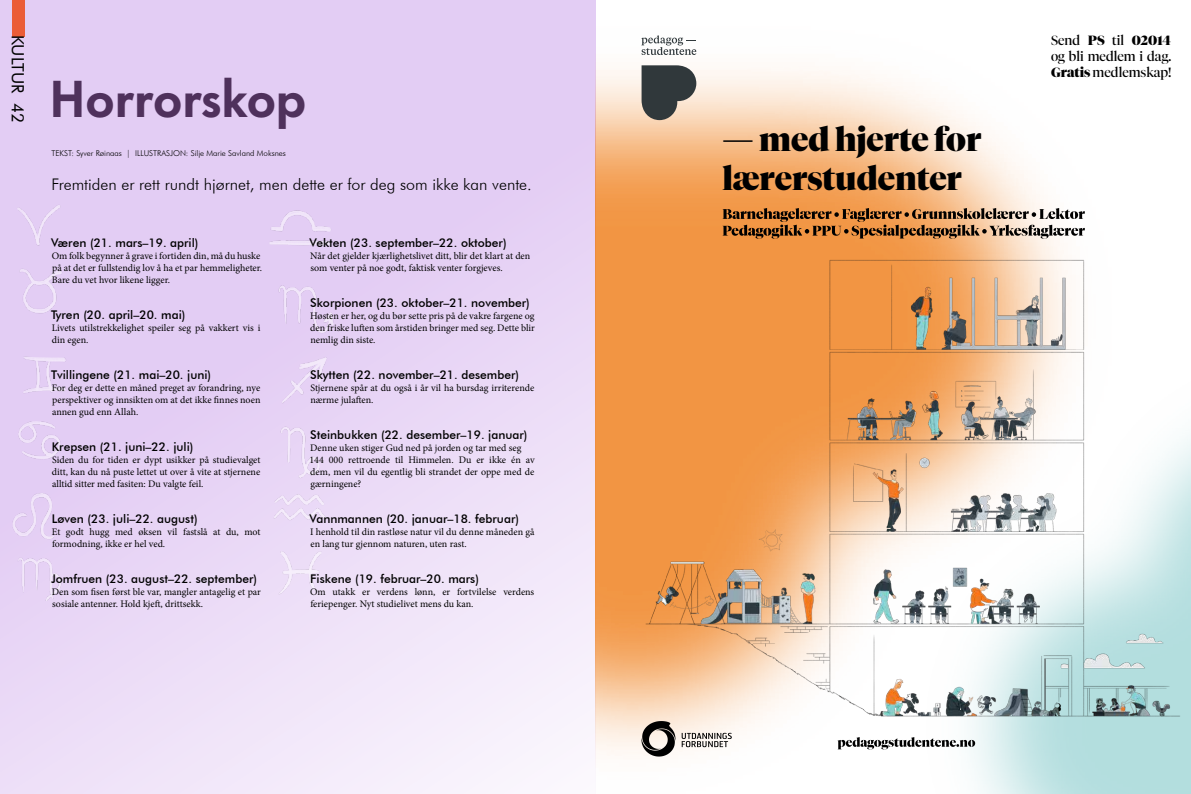
<style>
.page{position:relative;width:1191px;height:794px;background:#fff}
.page>*{position:absolute;margin:0;border:0;box-sizing:border-box;transform-origin:0 0}
.t1{font:700 48px "Futura Now Headline";color:#4f315c}
.t2{font:900 32.4px/38.9px "Tiempos Fine";color:#000}
.t3{font:17px "Futura BT";color:#000}
.t4{font:300 16px "Futura BT";color:#000}
.t5{font:13.3px/16px "Tiempos Fine";color:#000;text-align:justify}
.t6{font:500 12px "Futura BT";color:#000}
.t7{font:10px/12px "Minion Pro";color:#000}
.t8{font:300 8px "Futura BT";color:#000}
.s1{font-weight:900}
</style>
<div class="page">
<div style="left:0;top:0;width:595px;height:794px;background:linear-gradient(to bottom,#dfc6f2,#f2e8fa)"></div>
<img style="left:261px;top:538px;width:76px;height:67px">
<img style="left:6px;top:552px;width:67px;height:48px">
<img style="left:10px;top:410px;width:66px;height:50px">
<img style="left:9px;top:483px;width:63px;height:59px">
<img style="left:259px;top:274px;width:88px;height:61px">
<div style="left:257px;top:335px;width:91px;height:80px;background:#e5d0f5"></div>
<img style="left:256px;top:415px;width:79px;height:69px">
<img style="left:10px;top:344px;width:63px;height:51px">
<img style="left:10px;top:266px;width:63px;height:53px">
<img style="left:261px;top:475px;width:75px;height:58px">
<img style="left:263px;top:194px;width:76px;height:60px">
<div style="left:7px;top:197px;width:64px;height:63px;background:#e3cdf4"></div>
<div style="left:12px;top:0;width:12px;height:36px;background:#eb5c37"></div>
<img style="left:595px;top:0;width:141px;height:765px">
<img style="left:736px;top:69px;width:455px;height:725px">
<svg style="left:641px;top:35px;width:55px;height:20px"></svg>
<svg style="left:641px;top:65px;width:55px;height:55px;background:#5d5e5b"></svg>
<svg style="left:641px;top:722px;width:34px;height:34px"></svg>
<svg style="left:681px;top:733px;width:51px;height:14px"></svg>
<img style="left:641px;top:256px;width:544px;height:466px">
<svg style="left:837px;top:737px;width:138px;height:12px"></svg>
<svg style="left:722px;top:208px;width:362px;height:31px;background:#ab7f57"></svg>
<h3 class="t3" style="left:28px;top:35px;width:90px;rotate:90deg">KULTUR 42</h3>
<h1 class="t1" style="left:50px;top:58px;width:258px">Horrorskop</h1>
<p class="t8" style="left:51px;top:149px;width:236px">TEKST: Syver Røinaas | ILLUSTRASJON: Silje Marie Savland Moksnes</p>
<h3 class="t4" style="left:52px;top:175px;width:482px">Fremtiden er rett rundt hjørnet, men dette er for deg som ikke kan vente.</h3>
<p class="t6" style="left:51px;top:235px;width:149px">Væren (21. mars–19. april)</p>
<p class="t7" style="left:52px;top:250px;width:212px">Om folk begynner å grave i fortiden din, må du huske på at det er fullstendig lov å ha et par hemmeligheter.<br>Bare du vet hvor likene ligger.</p>
<p class="t6" style="left:51px;top:307px;width:136px">Tyren (20. april–20. mai)</p>
<p class="t7" style="left:52px;top:322px;width:210px">Livets utilstrekkelighet speiler seg på vakkert vis i din egen.</p>
<p class="t6" style="left:51px;top:367px;width:162px">Tvillingene (21. mai–20. juni)</p>
<p class="t7" style="left:52px;top:382px;width:210px;text-align:justify">For deg er dette en måned preget av forandring, nye perspektiver og innsikten om at det ikke finnes noen annen gud enn Allah.</p>
<p class="t6" style="left:52px;top:439px;width:143px">Krepsen (21. juni–22. juli)</p>
<p class="t7" style="left:52px;top:454px;width:210px;text-align:justify">Siden du for tiden er dypt usikker på studievalget ditt, kan du nå puste lettet ut over å vite at stjernene alltid sitter med fasiten: Du valgte feil.</p>
<p class="t6" style="left:52px;top:511px;width:147px">Løven (23. juli–22. august)</p>
<p class="t7" style="left:52px;top:526px;width:210px">Et godt hugg med øksen vil fastslå at du, mot formodning, ikke er hel ved.</p>
<p class="t6" style="left:51px;top:571px;width:208px">Jomfruen (23. august–22. september)</p>
<p class="t7" style="left:52px;top:586px;width:211px">Den som fisen først ble var, mangler antagelig et par sosiale antenner. Hold kjeft, drittsekk.</p>
<p class="t6" style="left:309px;top:235px;width:199px">Vekten (23. september–22. oktober)</p>
<p class="t7" style="left:310px;top:250px;width:222px">Når det gjelder kjærlighetslivet ditt, blir det klart at den som venter på noe godt, faktisk venter forgjeves.</p>
<p class="t6" style="left:310px;top:295px;width:221px">Skorpionen (23. oktober–21. november)</p>
<p class="t7" style="left:310px;top:310px;width:226px;text-align:justify">Høsten er her, og du bør sette pris på de vakre fargene og den friske luften som årstiden bringer med seg. Dette blir nemlig din siste.</p>
<p class="t6" style="left:310px;top:367px;width:210px">Skytten (22. november–21. desember)</p>
<p class="t7" style="left:310px;top:382px;width:225px">Stjernene spår at du også i år vil ha bursdag irriterende nærme julaften.</p>
<p class="t6" style="left:310px;top:427px;width:219px">Steinbukken (22. desember–19. januar)</p>
<p class="t7" style="left:309px;top:442px;width:227px">Denne uken stiger Gud ned på jorden og tar med seg 144 000 rettroende til Himmelen. Du er ikke én av dem, men vil du egentlig bli strandet der oppe med de gærningene?</p>
<p class="t6" style="left:309px;top:511px;width:211px">Vannmannen (20. januar–18. februar)</p>
<p class="t7" style="left:310px;top:526px;width:226px">I henhold til din rastløse natur vil du denne måneden gå en lang tur gjennom naturen, uten rast.</p>
<p class="t6" style="left:310px;top:571px;width:170px">Fiskene (19. februar–20. mars)</p>
<p class="t7" style="left:310px;top:586px;width:226px">Om utakk er verdens lønn, er fortvilelse verdens feriepenger. Nyt studielivet mens du kan.</p>
<h2 class="t2" style="left:722px;top:120px;width:260px">— med hjerte for lærerstudenter</h2>
<h3 class="t5" style="left:1051px;top:32px;width:122px">Send <span class="s1">PS</span> til <span class="s1">02014 </span>og bli medlem i dag.<br><span class="s1">Gratis</span> medlemskap!</h3>
</div>
